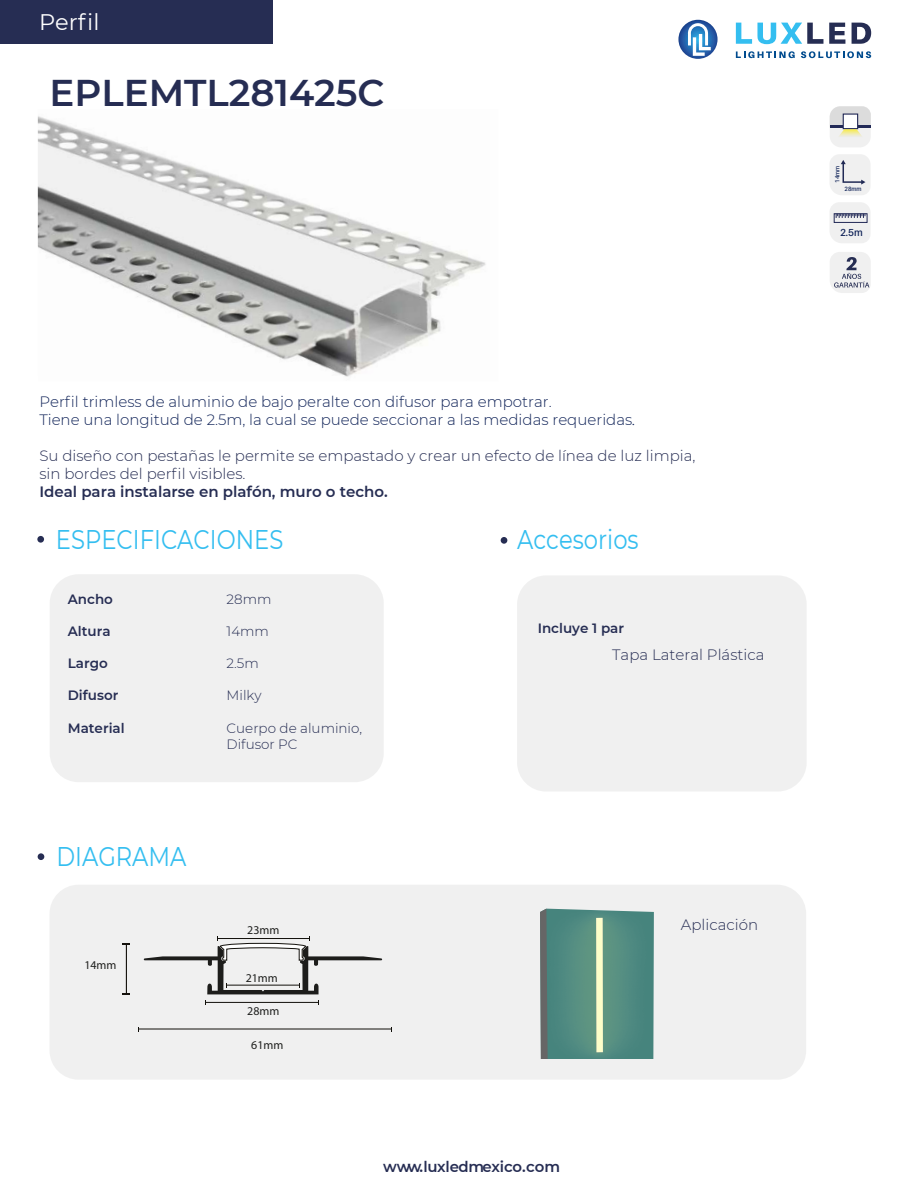
<style>
.page{position:relative;width:918px;height:1188px;background:#fff}
.page>*{position:absolute;margin:0;border:0;box-sizing:border-box;transform-origin:0 0}
.t1{font:600 37.2px "Montserrat";color:#262d53}
.t2{font:27px "Montserrat";color:#34bef0;scale:.84 1}
.t3{font:22.5px "Montserrat";color:#fff}
.t4{font:300 15px/18px "Montserrat";color:#262d53}
.t5{font:300 15px/18px "Montserrat";color:#102358}
.t6{font:600 15px "Montserrat";color:#262d53}
.t7{font:600 14.85px "Montserrat";letter-spacing:-.01em;color:#262d53}
.t8{font:300 13.5px/16.2px "Montserrat";color:#262d53}
.t9{font:600 13.5px "Montserrat";color:#262d53}
.t10{font:12px "Myriad Pro";color:#1e1f1d}
.t11{font:600 10.2px "Aileron";color:#102358;scale:.96 1}
.t12{font:600 6.15px "Aileron";color:#102358;scale:.93 1}
.s1{font-family:"Aileron"}
</style>
<div class="page">
<div style="left:50px;top:885px;width:756px;height:195px;background:#ececec;border-radius:29px"></div>
<div style="left:517px;top:575px;width:290px;height:217px;background:#ececec;border-radius:29px"></div>
<div style="left:50px;top:574px;width:334px;height:208px;background:#ececec;border-radius:29px"></div>
<svg style="left:736px;top:51px;width:59px;height:7px"></svg>
<svg style="left:801px;top:51px;width:70px;height:7px"></svg>
<svg style="left:736px;top:23px;width:87px;height:21px"></svg>
<svg style="left:829px;top:23px;width:16px;height:21px"></svg>
<svg style="left:852px;top:23px;width:19px;height:21px"></svg>
<div style="left:0;top:1px;width:273px;height:43px;background:#262d53"></div>
<svg style="left:830px;top:252px;width:41px;height:41px"></svg>
<div style="left:38px;top:853px;width:6px;height:7px;background:#262d53;border-radius:50%"></div>
<div style="left:37px;top:536px;width:7px;height:7px;background:#262d53;border-radius:50%"></div>
<div style="left:501px;top:537px;width:6px;height:7px;background:#262d53;border-radius:50%"></div>
<svg style="left:678px;top:20px;width:40px;height:39px"></svg>
<svg style="left:688px;top:23px;width:23px;height:33px"></svg>
<svg style="left:830px;top:202px;width:40px;height:41px"></svg>
<svg style="left:830px;top:154px;width:40px;height:41px"></svg>
<hr style="left:205px;top:1002px;width:113px;height:1px;background:#12100b">
<hr style="left:138px;top:1029px;width:253px;height:1px;background:#12100b">
<hr style="left:126px;top:944px;width:1px;height:50px;background:#15120d">
<svg style="left:830px;top:106px;width:41px;height:41px"></svg>
<img style="left:38px;top:116px;width:448px;height:261px">
<svg style="left:541px;top:908px;width:113px;height:151px;background:#5d9084"></svg>
<svg style="left:143px;top:936px;width:240px;height:58px"></svg>
<h3 class="t3" style="left:39px;top:7px;width:62px">Perfil</h3>
<h1 class="t1" style="left:50px;top:67px;width:337px">EPLEMTL281425C</h1>
<p class="t5" style="left:39px;top:392px;width:597px">Perfil trimless de aluminio de bajo peralte con difusor para empotrar.<br>Tiene una longitud de 2.5m, la cual se puede seccionar a las medidas requeridas<span class="s1">.</span></p>
<p class="t4" style="left:39px;top:446px;width:658px">Su diseño con pestañas le permite se empastado y crear un efecto de línea de luz limpia, sin bordes del perfil visibles.</p>
<p class="t6" style="left:39px;top:481px;width:350px">Ideal para instalarse en plafón, muro o techo.</p>
<h2 class="t2" style="left:56px;top:521px;width:272px">ESPECIFICACIONES</h2>
<p class="t9" style="left:68px;top:589px;width:47px">Ancho</p>
<p class="t9" style="left:68px;top:621px;width:44px">Altura</p>
<p class="t9" style="left:68px;top:654px;width:42px">Largo</p>
<p class="t9" style="left:68px;top:686px;width:52px">Difusor</p>
<p class="t9" style="left:68px;top:718px;width:58px">Material</p>
<h2 class="t2" style="left:56px;top:838px;width:156px">DIAGRAMA</h2>
<p class="t10" style="left:84px;top:957px;width:34px">14mm</p>
<p class="t8" style="left:227px;top:590px;width:46px">28mm</p>
<p class="t8" style="left:227px;top:623px;width:44px">14mm</p>
<p class="t8" style="left:227px;top:655px;width:34px">2.5m</p>
<p class="t8" style="left:227px;top:687px;width:37px">Milky</p>
<p class="t8" style="left:227px;top:719px;width:137px">Cuerpo de aluminio,<br>Difusor PC</p>
<p class="t10" style="left:247px;top:922px;width:34px">23mm</p>
<p class="t10" style="left:246px;top:970px;width:34px">21mm</p>
<p class="t10" style="left:247px;top:1003px;width:34px">28mm</p>
<p class="t10" style="left:251px;top:1037px;width:34px">61mm</p>
<h2 class="t2" style="left:517px;top:521px;width:146px">Accesorios</h2>
<p class="t9" style="left:538px;top:619px;width:88px">Incluye 1 par</p>
<p class="t4" style="left:612px;top:646px;width:154px">Tapa Lateral Plástica</p>
<p class="t4" style="left:681px;top:915px;width:79px">Aplicación</p>
<p class="t7" style="left:383px;top:1156px;width:178px">www.luxledmexico.com</p>
<p class="t12" style="left:834px;top:183px;width:20px;rotate:-90deg">14mm</p>
<p class="t12" style="left:845px;top:185px;width:20px">28mm</p>
<p class="t11" style="left:840px;top:227px;width:25px">2.5m</p>
</div>
